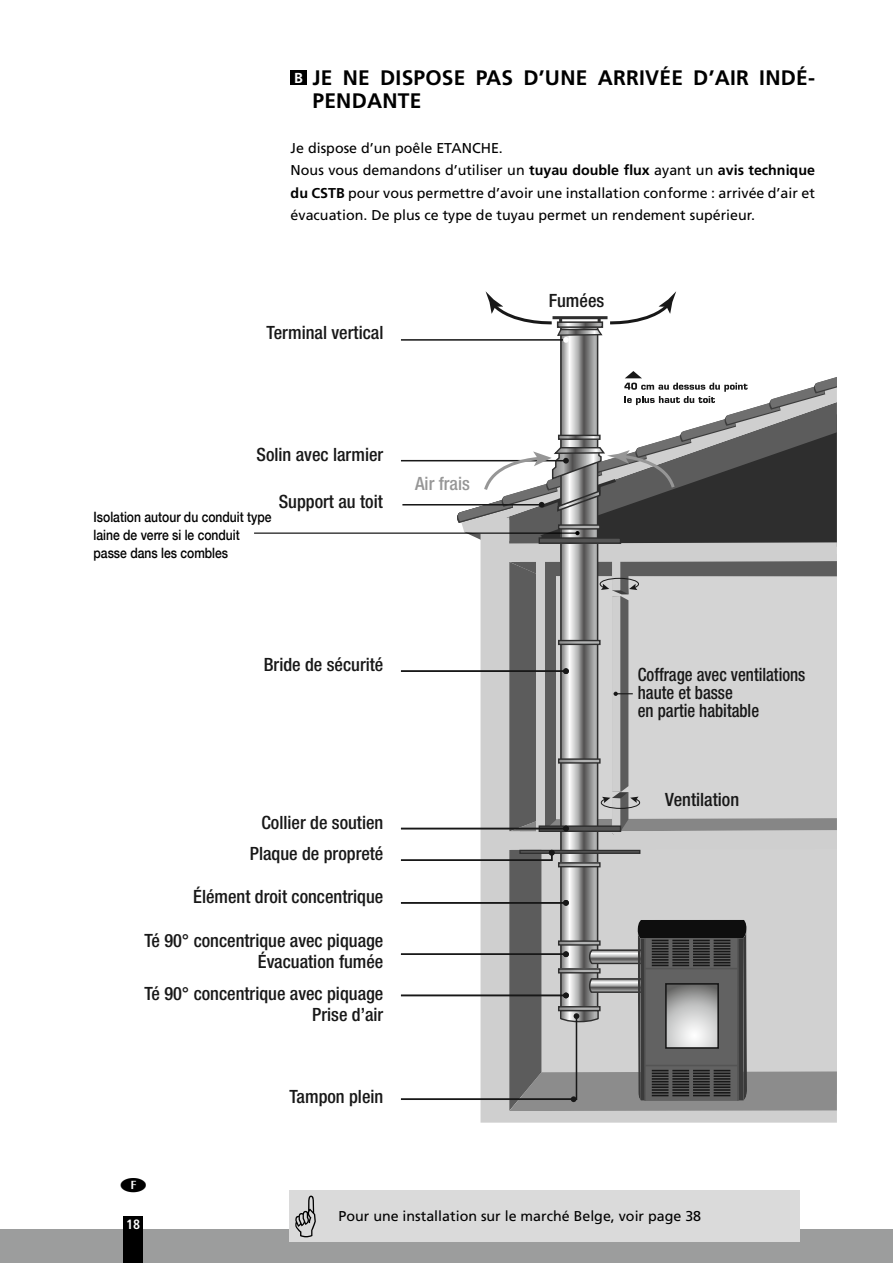
<style>
.page{position:relative;width:893px;height:1263px;background:#fff}
.page>*{position:absolute;margin:0;border:0;box-sizing:border-box;transform-origin:0 0}
.t1{font:700 21px/22.5px "Frutiger LT Std";letter-spacing:.01em;color:#000}
.t2{font:500 condensed 18.3px/21px "Helvetica Neue LT Std";color:#181818;text-align:right}
.t3{font:500 condensed 18.3px/18.3px "Helvetica Neue LT Std";color:#181818;scale:.92 1}
.t4{font:500 condensed 18.3px "Helvetica Neue LT Std";color:#969696}
.t5{font:14.25px/22.5px "Frutiger LT Std";color:#000}
.t6{font:500 14.25px/18px "Helvetica Neue";color:#000;scale:.85 1}
.t7{font:700 condensed 13.5px "Frutiger LT Std";color:#fff}
.s1{font-size:14.55px;color:#fff}
.s2{font-weight:700}
</style>
<div class="page">
<div style="left:0;top:1229px;width:893px;height:34px;background:#9c9d9d"></div>
<div style="left:123px;top:1216px;width:20px;height:47px;background:#000"></div>
<div style="left:289px;top:1190px;width:48px;height:51px;background:#dadada"></div>
<div style="left:337px;top:1190px;width:462px;height:51px;background:#dadada"></div>
<div style="left:291px;top:71px;width:16px;height:14px;background:#000"></div>
<svg style="left:563px;top:343px;width:32px;height:25px"></svg>
<hr style="left:401px;top:339px;width:165px;height:2px;background:#181818">
<svg style="left:486px;top:291px;width:190px;height:52px"></svg>
<hr style="left:254px;top:532px;width:323px;height:2px;background:#000">
<svg style="left:399px;top:368px;width:438px;height:743px"></svg>
<h1 class="t1" style="left:312px;top:67px;width:504px;text-indent:-18px"><span class="s1">B</span> JE NE DISPOSE PAS D’UNE ARRIVÉE D’AIR INDÉ-<br>PENDANTE</h1>
<p class="t5" style="left:291px;top:137px;width:526px">Je dispose d’un poêle ETANCHE.<br>Nous vous demandons d’utiliser un <span class="s2">tuyau double flux</span> ayant un <span class="s2">avis technique du CSTB</span> pour vous permettre d’avoir une installation conforme : arrivée d’air et évacuation. De plus ce type de tuyau permet un rendement supérieur.</p>
<p class="t2" style="left:267px;top:321px;width:118px">Terminal vertical</p>
<p class="t2" style="left:257px;top:443px;width:128px">Solin avec larmier</p>
<p class="t2" style="left:279px;top:491px;width:106px">Support au toit</p>
<p class="t6" style="left:94px;top:507px;width:211px">Isolation autour du conduit type laine de verre si le conduit passe dans les combles</p>
<p class="t4" style="left:415px;top:473px;width:56px">Air frais</p>
<p class="t2" style="left:264px;top:654px;width:121px">Bride de sécurité</p>
<p class="t2" style="left:250px;top:806px;width:135px;line-height:31.7px">Collier de soutien<br>Plaque de propreté</p>
<p class="t2" style="left:193px;top:885px;width:192px">Élément droit concentrique</p>
<p class="t2" style="left:144px;top:929px;width:241px">Té 90° concentrique avec piquage<br>Évacuation fumée</p>
<p class="t2" style="left:144px;top:983px;width:241px">Té 90° concentrique avec piquage<br>Prise d’air</p>
<p class="t2" style="left:290px;top:1085px;width:95px">Tampon plein</p>
<p class="t2" style="left:549px;top:290px;width:57px">Fumées</p>
<p class="t3" style="left:638px;top:665px;width:184px">Coffrage avec ventilations haute et basse<br>en partie habitable</p>
<p class="t2" style="left:665px;top:789px;width:75px">Ventilation</p>
<p class="t7" style="left:126px;top:1216px;width:16px">18</p>
<p class="t5" style="left:338px;top:1205px;width:364px">Pour une installation sur le marché Belge, voir page 38</p>
</div>
